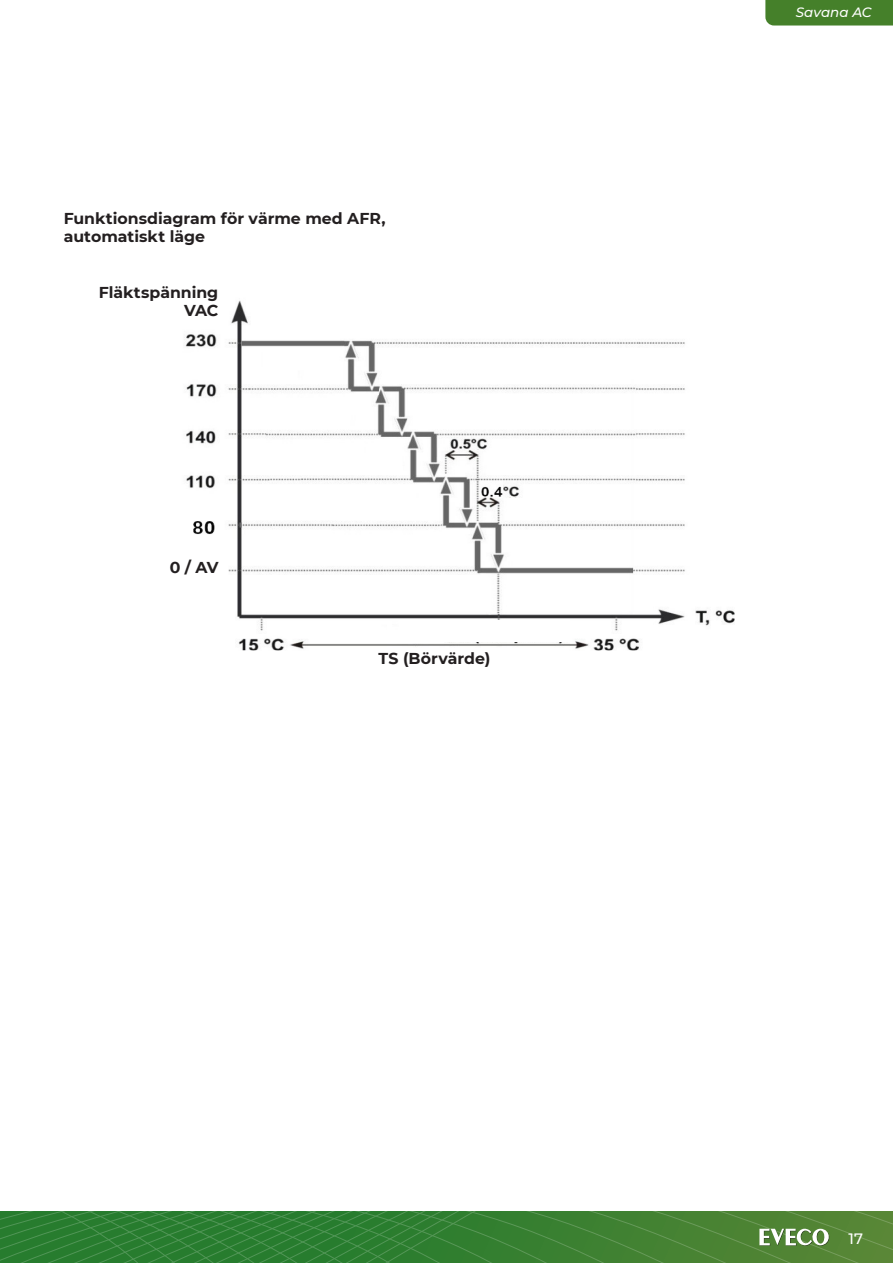
<style>
.page{position:relative;width:893px;height:1263px;background:#fff}
.page>*{position:absolute;margin:0;border:0;box-sizing:border-box;transform-origin:0 0}
.t1{font:700 17.4px "Verdana";letter-spacing:-.005em;color:#000;scale:1.15 1}
.Rubrik_Data_liten{font:700 15.75px/18px "Montserrat";color:#231f20}
.t2{font:500 15px "Montserrat";color:#fff}
.t3{font:italic 500 13.5px "Montserrat";color:#fff}
</style>
<div class="page">
<div style="left:765px;top:0;width:128px;height:26px;background:#45802a"></div>
<svg style="left:1px;top:1212px;width:892px;height:51px;background:#398134"></svg>
<svg style="left:759px;top:1229px;width:70px;height:17px"></svg>
<svg style="left:0;top:1212px;width:1px;height:51px"></svg>
<img style="left:184px;top:300px;width:551px;height:350px">
<div style="left:77px;top:276px;width:151px;height:47px;background:#fff"></div>
<div style="left:399px;top:620px;width:170px;height:21px;background:#fff"></div>
<div style="left:143px;top:558px;width:85px;height:27px;background:#fff"></div>
<p class="Rubrik_Data_liten" style="left:64px;top:208px;width:323px">Funktionsdiagram för värme med AFR, automatiskt läge</p>
<p class="t1" style="left:115px;top:214px;width:168px">Automatiskt läge</p>
<p class="Rubrik_Data_liten" style="left:99px;top:283px;width:121px;text-align:right">Fläktspänning<br>VAC</p>
<p class="Rubrik_Data_liten" style="left:170px;top:558px;width:50px">0 / AV</p>
<p class="Rubrik_Data_liten" style="left:379px;top:648px;width:113px">TS (Börvärde)</p>
<p class="t3" style="left:796px;top:3px;width:77px">Savana AC</p>
<p class="t2" style="left:848px;top:1228px;width:16px">17</p>
</div>
